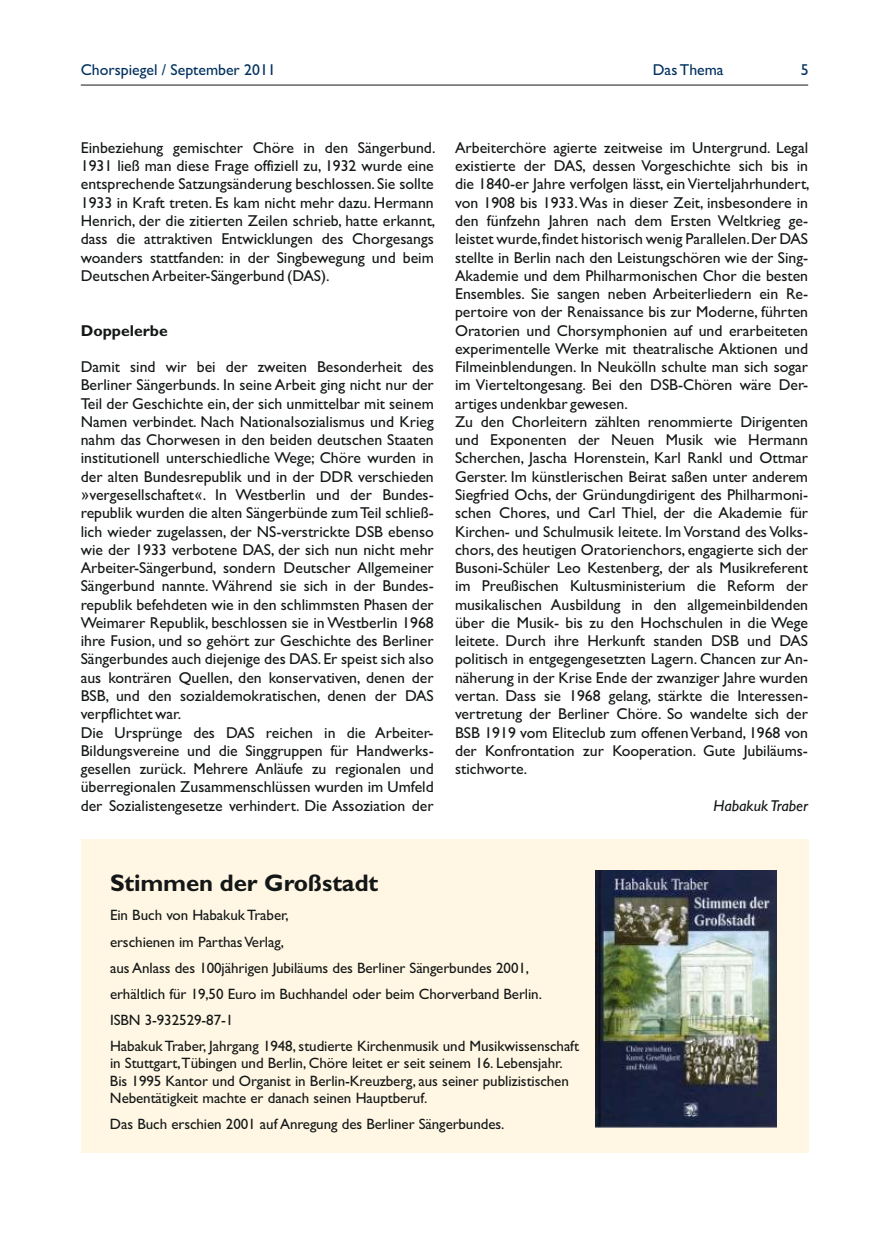
<style>
.page{position:relative;width:872px;height:1242px;background:#fff}
.page>*{position:absolute;margin:0;border:0;box-sizing:border-box;transform-origin:0 0}
.t1{font:700 24px "Gill Sans";letter-spacing:-.005em;color:#141717}
.t2{font:15.75px/18.3px "Gill Sans";color:#141717}
.t3{font:15.75px "Gill Sans";color:#00305e}
.t4{font:italic 15.75px "Gill Sans";color:#141717}
.t5{font:700 15.75px "Gill Sans";color:#141717}
.t6{font:15px/26.1px "Gill Sans";color:#141717}
.s1{font-family:"Arial"}
</style>
<div class="page">
<hr style="left:81px;top:85px;width:727px;height:1px;background:#141717">
<div style="left:81px;top:838px;width:727px;height:314px;background:#fff7e3"></div>
<img style="left:596px;top:870px;width:181px;height:257px">
<p class="t3" style="left:81px;top:64px;width:196px">Chorspiegel / September 2011</p>
<p class="t3" style="left:653px;top:64px;width:72px">Das Thema</p>
<p class="t3" style="left:800px;top:64px;width:9px">5</p>
<p class="t2" style="left:81px;top:140px;width:729px">Einbeziehung gemischter Chöre in den Sängerbund. Arbeiterchöre agierte zeitweise im Untergrund. Legal<br>1931 ließ man diese Frage offiziell zu, 1932 wurde eine</p>
<p class="t2" style="left:455px;top:158px;width:354px">existierte der DAS, dessen Vorgeschichte sich bis in</p>
<p class="t2" style="left:81px;top:177px;width:354px">entsprechende Satzungsänderung beschlossen. Sie sollte</p>
<p class="t2" style="left:455px;top:177px;width:356px">die 1840-er Jahre verfolgen lässt, ein Vierteljahrhundert,</p>
<p class="t2" style="left:81px;top:195px;width:354px">1933 in Kraft treten. Es kam nicht mehr dazu. Hermann</p>
<p class="t2" style="left:81px;top:195px;width:729px;text-align:justify;text-indent:374px">von 1908 bis 1933.Was in dieser Zeit, insbesondere in Henrich, der die zitierten Zeilen schrieb, hatte erkannt, den fünfzehn Jahren nach dem Ersten Weltkrieg ge&shy;dass die attraktiven Entwicklungen des Chorgesangs</p>
<p class="t2" style="left:455px;top:231px;width:354px">leistet wurde,findet historisch wenig Parallelen.Der DAS</p>
<p class="t2" style="left:81px;top:250px;width:354px">woanders stattfanden: in der Singbewegung und beim</p>
<p class="t2" style="left:455px;top:250px;width:354px">stellte in Berlin nach den Leistungschören wie der Sing-</p>
<p class="t2" style="left:81px;top:268px;width:250px">Deutschen Arbeiter-Sängerbund (DAS).</p>
<p class="t2" style="left:455px;top:268px;width:354px;text-align:justify">Akademie und dem Philharmonischen Chor die besten Ensembles. Sie sangen neben Arbeiterliedern ein Re&shy;pertoire von der Renaissance bis zur Moderne, führten</p>
<p class="t5" style="left:81px;top:325px;width:88px">Doppelerbe</p>
<p class="t2" style="left:455px;top:323px;width:354px">Oratorien und Chorsymphonien auf und erarbeiteten experimentelle Werke mit theatralische Aktionen und</p>
<p class="t2" style="left:81px;top:359px;width:354px">Damit sind wir bei der zweiten Besonderheit des</p>
<p class="t2" style="left:455px;top:359px;width:354px">Filmeinblendungen. In Neukölln schulte man sich sogar</p>
<p class="t2" style="left:81px;top:377px;width:354px">Berliner Sängerbunds. In seine Arbeit ging nicht nur der</p>
<p class="t2" style="left:455px;top:377px;width:354px">im Vierteltongesang. Bei den DSB-Chören wäre Der-</p>
<p class="t2" style="left:81px;top:396px;width:354px">Teil der Geschichte ein, der sich unmittelbar mit seinem</p>
<p class="t2" style="left:455px;top:396px;width:174px">artiges undenkbar gewesen.</p>
<p class="t2" style="left:81px;top:414px;width:354px">Namen verbindet. Nach Nationalsozialismus und Krieg</p>
<p class="t2" style="left:455px;top:414px;width:354px">Zu den Chorleitern zählten renommierte Dirigenten</p>
<p class="t2" style="left:81px;top:432px;width:354px">nahm das Chorwesen in den beiden deutschen Staaten</p>
<p class="t2" style="left:455px;top:432px;width:354px">und Exponenten der Neuen Musik wie Hermann</p>
<p class="t2" style="left:81px;top:451px;width:354px">institutionell unterschiedliche Wege; Chöre wurden in</p>
<p class="t2" style="left:455px;top:451px;width:354px">Scherchen, Jascha Horenstein, Karl Rankl und Ottmar</p>
<p class="t2" style="left:81px;top:469px;width:354px">der alten Bundesrepublik und in der DDR verschieden</p>
<p class="t2" style="left:455px;top:469px;width:354px">Gerster. Im künstlerischen Beirat saßen unter anderem</p>
<p class="t2" style="left:81px;top:487px;width:354px"><span class="s1">»</span>vergesellschaftet<span class="s1">«</span>. In Westberlin und der Bundes-</p>
<p class="t2" style="left:455px;top:487px;width:354px">Siegfried Ochs, der Gründungdirigent des Philharmoni-</p>
<p class="t2" style="left:81px;top:505px;width:354px">republik wurden die alten Sängerbünde zum Teil schließ-</p>
<p class="t2" style="left:455px;top:505px;width:354px">schen Chores, und Carl Thiel, der die Akademie für</p>
<p class="t2" style="left:81px;top:524px;width:354px">lich wieder zugelassen, der NS-verstrickte DSB ebenso</p>
<p class="t2" style="left:455px;top:524px;width:354px">Kirchen- und Schulmusik leitete. Im Vorstand des Volks-</p>
<p class="t2" style="left:81px;top:542px;width:354px">wie der 1933 verbotene DAS, der sich nun nicht mehr</p>
<p class="t2" style="left:455px;top:542px;width:354px">chors, des heutigen Oratorienchors, engagierte sich der</p>
<p class="t2" style="left:81px;top:560px;width:354px">Arbeiter-Sängerbund, sondern Deutscher Allgemeiner</p>
<p class="t2" style="left:455px;top:560px;width:354px">Busoni-Schüler Leo Kestenberg, der als Musikreferent</p>
<p class="t2" style="left:81px;top:578px;width:354px">Sängerbund nannte. Während sie sich in der Bundes-</p>
<p class="t2" style="left:455px;top:578px;width:354px">im Preußischen Kultusministerium die Reform der</p>
<p class="t2" style="left:81px;top:597px;width:354px">republik befehdeten wie in den schlimmsten Phasen der</p>
<p class="t2" style="left:455px;top:597px;width:354px">musikalischen Ausbildung in den allgemeinbildenden</p>
<p class="t2" style="left:81px;top:615px;width:354px">Weimarer Republik, beschlossen sie in Westberlin 1968</p>
<p class="t2" style="left:455px;top:615px;width:354px">über die Musik- bis zu den Hochschulen in die Wege</p>
<p class="t2" style="left:81px;top:633px;width:354px">ihre Fusion, und so gehört zur Geschichte des Berliner</p>
<p class="t2" style="left:455px;top:633px;width:354px">leitete. Durch ihre Herkunft standen DSB und DAS</p>
<p class="t2" style="left:81px;top:651px;width:354px">Sängerbundes auch diejenige des DAS. Er speist sich also</p>
<p class="t2" style="left:455px;top:651px;width:354px">politisch in entgegengesetzten Lagern. Chancen zur An-</p>
<p class="t2" style="left:81px;top:670px;width:354px">aus konträren Quellen, den konservativen, denen der</p>
<p class="t2" style="left:455px;top:670px;width:354px">näherung in der Krise Ende der zwanziger Jahre wurden</p>
<p class="t2" style="left:81px;top:688px;width:354px">BSB, und den sozialdemokratischen, denen der DAS</p>
<p class="t2" style="left:455px;top:688px;width:354px">vertan. Dass sie 1968 gelang, stärkte die Interessen-</p>
<p class="t2" style="left:81px;top:706px;width:102px">verpflichtet war.</p>
<p class="t2" style="left:455px;top:706px;width:354px">vertretung der Berliner Chöre. So wandelte sich der</p>
<p class="t2" style="left:81px;top:725px;width:354px">Die Ursprünge des DAS reichen in die Arbeiter-</p>
<p class="t2" style="left:455px;top:725px;width:354px">BSB 1919 vom Eliteclub zum offenen Verband, 1968 von</p>
<p class="t2" style="left:81px;top:743px;width:354px">Bildungsvereine und die Singgruppen für Handwerks-</p>
<p class="t2" style="left:455px;top:743px;width:354px">der Konfrontation zur Kooperation. Gute Jubiläums-</p>
<p class="t2" style="left:81px;top:761px;width:354px">gesellen zurück. Mehrere Anläufe zu regionalen und</p>
<p class="t2" style="left:455px;top:761px;width:74px">stichworte.</p>
<p class="t2" style="left:81px;top:779px;width:354px">überregionalen Zusammenschlüssen wurden im Umfeld der Sozialistengesetze verhindert. Die Assoziation der</p>
<p class="t4" style="left:713px;top:799px;width:96px">Habakuk Traber</p>
<h1 class="t1" style="left:110px;top:874px;width:270px">Stimmen der Großstadt</h1>
<p class="t6" style="left:110px;top:904px;width:470px">Ein Buch von Habakuk Traber,<br>erschienen im Parthas Verlag,<br>aus Anlass des 100jährigen Jubiläums des Berliner Sängerbundes 2001, erhältlich für 19,50 Euro im Buchhandel oder beim Chorverband Berlin.<br>ISBN 3-932529-87-1<br>Habakuk Traber, Jahrgang 1948, studierte Kirchenmusik und Musikwissenschaft</p>
<p class="t6" style="left:110px;top:1056px;width:460px;line-height:17.4px">in Stuttgart,Tübingen und Berlin, Chöre leitet er seit seinem 16. Lebensjahr.<br>Bis 1995 Kantor und Organist in Berlin-Kreuzberg, aus seiner publizistischen<br>Nebentätigkeit machte er danach seinen Hauptberuf.</p>
<p class="t6" style="left:110px;top:1112px;width:396px">Das Buch erschien 2001 auf Anregung des Berliner Sängerbundes.</p>
</div>
